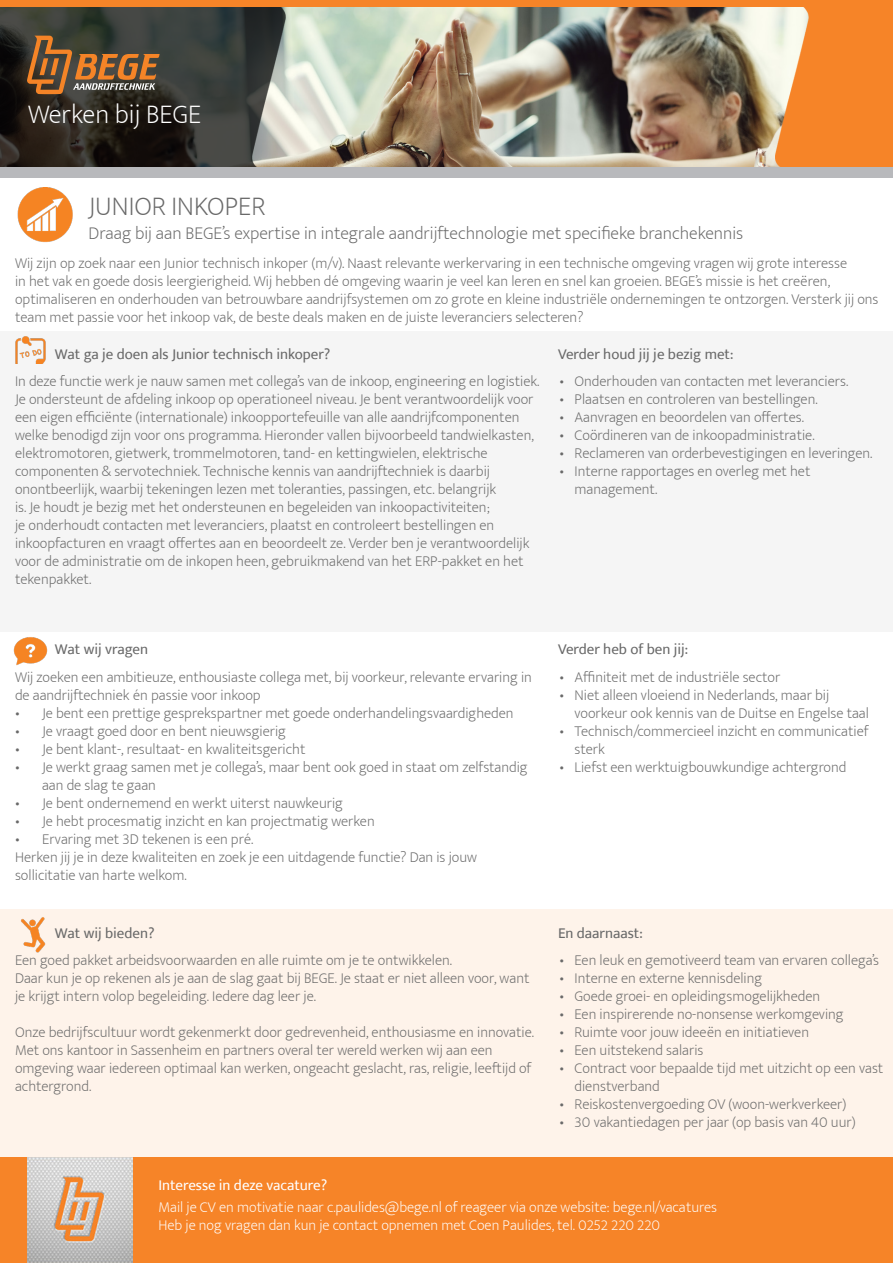
<style>
.page{position:relative;width:893px;height:1263px;background:#fff}
.page>*{position:absolute;margin:0;border:0;box-sizing:border-box;transform-origin:0 0}
.t1{font:200 27px "Ek Mukta";color:#fff}
.t2{font:200 27px "Ek Mukta";color:#696969}
.t3{font:200 18px "Ek Mukta";color:#696969}
.t4{font:200 15px/18px "Ek Mukta";color:#696969}
.t5{font:200 15px "Ek Mukta";color:#fff}
.t6{font:15px "Ek Mukta";color:#696969}
.t7{font:15px "Ek Mukta";color:#fff}
</style>
<div class="page">
<div style="left:0;top:909px;width:893px;height:249px;background:#fef3ea"></div>
<div style="left:0;top:331px;width:893px;height:300px;background:#f5f5f5"></div>
<img style="left:285px;top:6px;width:491px;height:161px">
<img style="left:776px;top:6px;width:117px;height:161px">
<img style="left:0;top:6px;width:285px;height:161px">
<div style="left:0;top:0;width:893px;height:6px;background:#f68428"></div>
<div style="left:0;top:167px;width:893px;height:10px;background:#b8b9bc"></div>
<div style="left:0;top:1158px;width:893px;height:105px;background:#f68428"></div>
<img style="left:27px;top:1158px;width:105px;height:105px">
<svg style="left:27px;top:36px;width:133px;height:58px"></svg>
<img style="left:17px;top:187px;width:56px;height:56px">
<img style="left:15px;top:336px;width:31px;height:27px">
<img style="left:14px;top:637px;width:34px;height:29px">
<img style="left:21px;top:917px;width:25px;height:36px">
<p class="t1" style="left:28px;top:92px;width:175px">Werken bij BEGE</p>
<p class="t2" style="left:89px;top:185px;width:178px">JUNIOR INKOPER</p>
<p class="t3" style="left:89px;top:219px;width:656px">Draag bij aan BEGE’s expertise in integrale aandrijftechnologie met specifieke branchekennis</p>
<p class="t4" style="left:15px;top:254px;width:865px">Wij zijn op zoek naar een Junior technisch inkoper (m/v). Naast relevante werkervaring in een technische omgeving vragen wij grote interesse<br>in het vak en goede dosis leergierigheid. Wij hebben dé omgeving waarin je veel kan leren en snel kan groeien. BEGE’s missie is het creëren, optimaliseren en onderhouden van betrouwbare aandrijfsystemen om zo grote en kleine industriële ondernemingen te ontzorgen. Versterk jij ons team met passie voor het inkoop vak, de beste deals maken en de juiste leveranciers selecteren?</p>
<p class="t6" style="left:55px;top:345px;width:277px">Wat ga je doen als Junior technisch inkoper?</p>
<p class="t6" style="left:558px;top:345px;width:177px">Verder houd jij je bezig met:</p>
<p class="t4" style="left:15px;top:373px;width:526px">In deze functie werk je nauw samen met collega’s van de inkoop, engineering en logistiek.<br>Je ondersteunt de afdeling inkoop op operationeel niveau. Je bent verantwoordelijk voor een eigen efficiënte (internationale) inkoopportefeuille van alle aandrijfcomponenten welke benodigd zijn voor ons programma. Hieronder vallen bijvoorbeeld tandwielkasten, elektromotoren, gietwerk, trommelmotoren, tand- en kettingwielen, elektrische componenten &amp; servotechniek. Technische kennis van aandrijftechniek is daarbij onontbeerlijk, waarbij tekeningen lezen met toleranties, passingen, etc. belangrijk<br>is. Je houdt je bezig met het ondersteunen en begeleiden van inkoopactiviteiten;<br>je onderhoudt contacten met leveranciers, plaatst en controleert bestellingen en inkoopfacturen en vraagt offertes aan en beoordeelt ze. Verder ben je verantwoordelijk voor de administratie om de inkopen heen, gebruikmakend van het ERP-pakket en het tekenpakket.</p>
<p class="t4" style="left:560px;top:373px;width:290px">• Onderhouden van contacten met leveranciers.</p>
<p class="t4" style="left:560px;top:391px;width:260px">• Plaatsen en controleren van bestellingen.</p>
<p class="t4" style="left:560px;top:409px;width:246px">• Aanvragen en beoordelen van offertes.</p>
<p class="t4" style="left:560px;top:427px;width:256px">• Coördineren van de inkoopadministratie.</p>
<p class="t4" style="left:560px;top:445px;width:314px">• Reclameren van orderbevestigingen en leveringen.</p>
<p class="t4" style="left:574px;top:463px;width:237px;text-indent:-15px">• Interne rapportages en overleg met het management.</p>
<p class="t6" style="left:55px;top:640px;width:95px">Wat wij vragen</p>
<p class="t4" style="left:15px;top:668px;width:518px">Wij zoeken een ambitieuze, enthousiaste collega met, bij voorkeur, relevante ervaring in de aandrijftechniek én passie voor inkoop</p>
<p class="t4" style="left:15px;top:704px;width:500px">• Je bent een prettige gesprekspartner met goede onderhandelingsvaardigheden</p>
<p class="t4" style="left:15px;top:722px;width:272px">• Je vraagt goed door en bent nieuwsgierig</p>
<p class="t4" style="left:15px;top:740px;width:292px">• Je bent klant-, resultaat- en kwaliteitsgericht</p>
<p class="t4" style="left:42px;top:758px;width:487px;text-indent:-27px">• Je werkt graag samen met je collega’s, maar bent ook goed in staat om zelfstandig aan de slag te gaan</p>
<p class="t4" style="left:15px;top:794px;width:329px">• Je bent ondernemend en werkt uiterst nauwkeurig</p>
<p class="t4" style="left:15px;top:812px;width:361px">• Je hebt procesmatig inzicht en kan projectmatig werken</p>
<p class="t4" style="left:15px;top:830px;width:240px">• Ervaring met 3D tekenen is een pré.</p>
<p class="t4" style="left:15px;top:848px;width:464px">Herken jij je in deze kwaliteiten en zoek je een uitdagende functie? Dan is jouw sollicitatie van harte welkom.</p>
<p class="t6" style="left:55px;top:924px;width:101px">Wat wij bieden?</p>
<p class="t4" style="left:15px;top:952px;width:438px">Een goed pakket arbeidsvoorwaarden en alle ruimte om je te ontwikkelen.</p>
<p class="t4" style="left:15px;top:970px;width:516px">Daar kun je op rekenen als je aan de slag gaat bij BEGE. Je staat er niet alleen voor, want je krijgt intern volop begeleiding. Iedere dag leer je.</p>
<p class="t4" style="left:15px;top:1024px;width:520px">Onze bedrijfscultuur wordt gekenmerkt door gedrevenheid, enthousiasme en innovatie.<br>Met ons kantoor in Sassenheim en partners overal ter wereld werken wij aan een omgeving waar iedereen optimaal kan werken, ongeacht geslacht, ras, religie, leeftijd of achtergrond.</p>
<p class="t6" style="left:558px;top:640px;width:132px">Verder heb of ben jij:</p>
<p class="t4" style="left:560px;top:668px;width:222px">• Affiniteit met de industriële sector</p>
<p class="t4" style="left:574px;top:686px;width:296px;text-indent:-15px">• Niet alleen vloeiend in Nederlands, maar bij voorkeur ook kennis van de Duitse en Engelse taal</p>
<p class="t4" style="left:574px;top:722px;width:295px;text-indent:-15px">• Technisch/commercieel inzicht en communicatief sterk</p>
<p class="t4" style="left:560px;top:758px;width:288px">• Liefst een werktuigbouwkundige achtergrond</p>
<p class="t6" style="left:558px;top:924px;width:86px">En daarnaast:</p>
<p class="t4" style="left:560px;top:952px;width:321px">• Een leuk en gemotiveerd team van ervaren collega’s</p>
<p class="t4" style="left:560px;top:970px;width:204px">• Interne en externe kennisdeling</p>
<p class="t4" style="left:560px;top:988px;width:262px">• Goede groei- en opleidingsmogelijkheden</p>
<p class="t4" style="left:560px;top:1006px;width:286px">• Een inspirerende no-nonsense werkomgeving</p>
<p class="t4" style="left:560px;top:1024px;width:251px">• Ruimte voor jouw ideeën en initiatieven</p>
<p class="t4" style="left:560px;top:1042px;width:145px">• Een uitstekend salaris</p>
<p class="t4" style="left:574px;top:1060px;width:310px;text-indent:-15px">• Contract voor bepaalde tijd met uitzicht op een vast dienstverband</p>
<p class="t4" style="left:560px;top:1096px;width:288px">• Reiskostenvergoeding OV (woon-werkverkeer)</p>
<p class="t4" style="left:560px;top:1114px;width:298px">• 30 vakantiedagen per jaar (op basis van 40 uur)</p>
<p class="t7" style="left:158px;top:1176px;width:170px">Interesse in deze vacature?</p>
<p class="t5" style="left:158px;top:1195px;width:560px">Mail je CV en motivatie naar c.paulides@bege.nl of reageer via onze website: bege.nl/vacatures</p>
<p class="t5" style="left:158px;top:1213px;width:503px">Heb je nog vragen dan kun je contact opnemen met Coen Paulides, tel. 0252 220 220</p>
</div>
